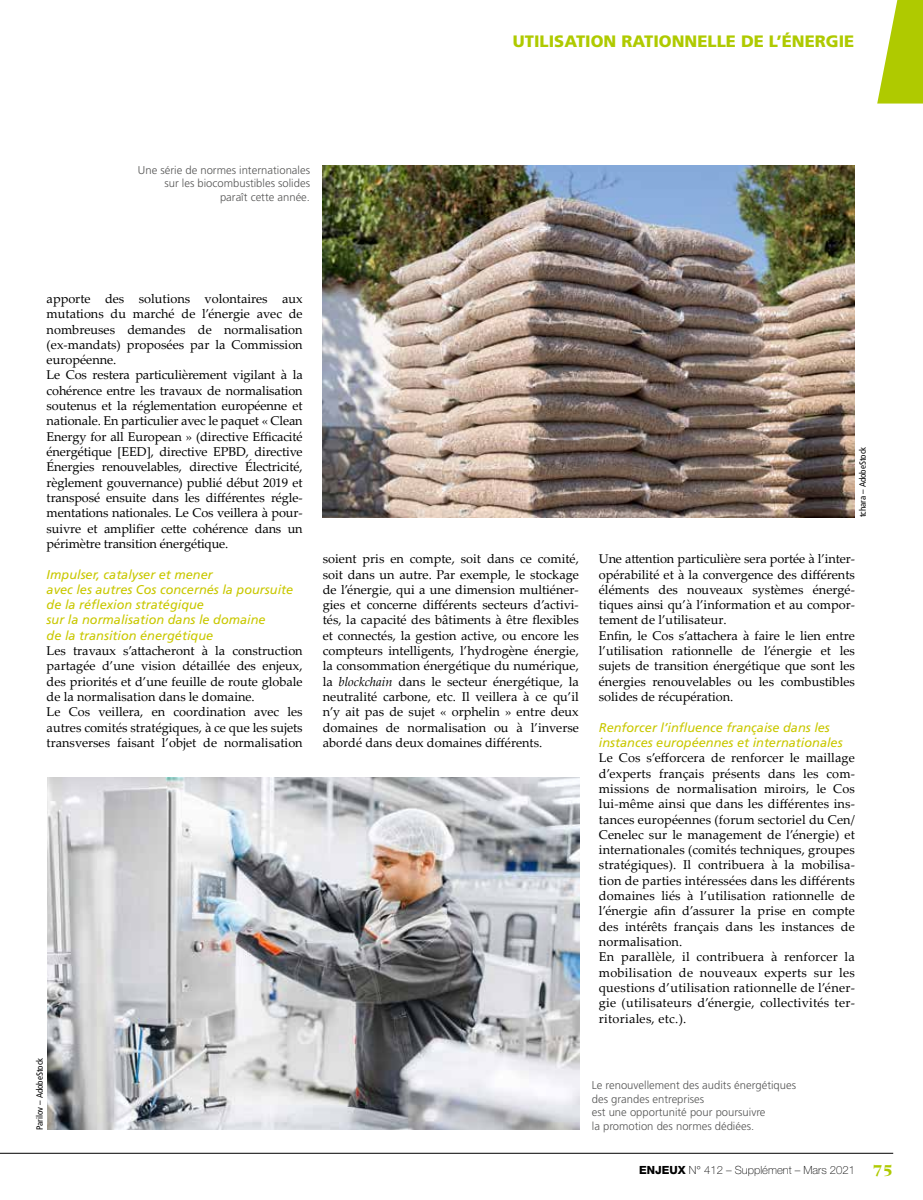
<style>
.page{position:relative;width:923px;height:1200px;background:#fff}
.page>*{position:absolute;margin:0;border:0;box-sizing:border-box;transform-origin:0 0}
.t1{font:900 16.5px "Frutiger";color:#afca00}
.t2{font:12.75px/15.3px "Palatino Linotype";color:#000}
.t3{font:italic 12.75px/15.3px "Frutiger";color:#c9c800}
.t4{font:300 11.25px/13.5px "Frutiger";color:#565655;text-align:right}
.t5{font:100 11.25px "Helvetica Neue";color:#000}
.t6{font:condensed 9px "Frutiger";color:#000}
.s1{font-style:italic}
.s2{font-weight:800}
.s3{font-family:"Fairfield LH";font-weight:800;font-size:16.5px;color:#afca00}
</style>
<div class="page">
<svg style="left:877px;top:0;width:46px;height:103px"></svg>
<hr style="left:0;top:1152px;width:893px;height:1px;background:#000">
<img style="left:323px;top:165px;width:531px;height:352px">
<img style="left:47px;top:777px;width:532px;height:352px">
<p class="t1" style="left:513px;top:31px;width:343px">UTILISATION RATIONNELLE DE L’ÉNERGIE</p>
<p class="t4" style="left:138px;top:163px;width:174px">Une série de normes internationales sur les biocombustibles solides paraît cette année.</p>
<p class="t2" style="left:47px;top:290px;width:257px">apporte des solutions volontaires aux mutations du marché de l’énergie avec de nombreuses demandes de normalisation (ex-mandats) proposées par la Commission européenne.<br>Le Cos restera particulièrement vigilant à la cohérence entre les travaux de normalisation soutenus et la réglementation européenne et nationale. En particulier avec le paquet « Clean Energy for all European » (directive Efficacité énergétique [EED], directive EPBD, directive Énergies renouvelables, directive Électricité, règlement gouvernance) publié début 2019 et transposé ensuite dans les différentes régle&shy;mentations nationales. Le Cos veillera à pour&shy;suivre et amplifier cette cohérence dans un périmètre transition énergétique.</p>
<p class="t3" style="left:47px;top:566px;width:248px">Impulser, catalyser et mener<br>avec les autres Cos concernés la poursuite de la réflexion stratégique<br>sur la normalisation dans le domaine<br>de la transition énergétique</p>
<p class="t2" style="left:47px;top:642px;width:257px">Les travaux s’attacheront à la construction partagée d’une vision détaillée des enjeux, des priorités et d’une feuille de route globale de la normalisation dans le domaine.<br>Le Cos veillera, en coordination avec les autres comités stratégiques, à ce que les sujets transverses faisant l’objet de normalisation</p>
<p class="t6" style="left:35px;top:1129px;width:73px;rotate:-90deg">Parilov – AdobeStock</p>
<p class="t2" style="left:323px;top:550px;width:257px;text-align:justify">soient pris en compte, soit dans ce comité, soit dans un autre. Par exemple, le stockage de l’énergie, qui a une dimension multiéner&shy;gies et concerne différents secteurs d’activi&shy;tés, la capacité des bâtiments à être flexibles et connectés, la gestion active, ou encore les compteurs intelligents, l’hydrogène énergie, la consommation énergétique du numérique, la <span class="s1">blockchain</span> dans le secteur énergétique, la neutralité carbone, etc. Il veillera à ce qu’il n’y ait pas de sujet « orphelin » entre deux domaines de normalisation ou à l’inverse abordé dans deux domaines différents.</p>
<p class="t6" style="left:857px;top:517px;width:72px;rotate:-90deg">tchara – AdobeStock</p>
<p class="t2" style="left:599px;top:550px;width:257px">Une attention particulière sera portée à l’inter&shy;opérabilité et à la convergence des différents éléments des nouveaux systèmes énergé&shy;tiques ainsi qu’à l’information et au compor&shy;tement de l’utilisateur.<br>Enfin, le Cos s’attachera à faire le lien entre l’utilisation rationnelle de l’énergie et les sujets de transition énergétique que sont les énergies renouvelables ou les combustibles solides de récupération.</p>
<p class="t3" style="left:599px;top:719px;width:245px">Renforcer l’influence française dans les instances européennes et internationales</p>
<p class="t2" style="left:599px;top:749px;width:257px">Le Cos s’efforcera de renforcer le maillage d’experts français présents dans les com&shy;missions de normalisation miroirs, le Cos lui-même ainsi que dans les différentes ins&shy;tances européennes (forum sectoriel du Cen/ Cenelec sur le management de l’énergie) et internationales (comités techniques, groupes stratégiques). Il contribuera à la mobilisa&shy;tion de parties intéressées dans les différents domaines liés à l’utilisation rationnelle de l’énergie afin d’assurer la prise en compte des intérêts français dans les instances de normalisation.<br>En parallèle, il contribuera à renforcer la mobilisation de nouveaux experts sur les questions d’utilisation rationnelle de l’éner&shy;gie (utilisateurs d’énergie, collectivités ter&shy;ritoriales, etc.).</p>
<p class="t4" style="left:592px;top:1078px;width:206px;text-align:left">Le renouvellement des audits énergétiques des grandes entreprises<br>est une opportunité pour poursuivre</p>
<p class="t4" style="left:592px;top:1118px;width:164px">la promotion des normes dédiées.</p>
<p class="t5" style="left:639px;top:1163px;width:255px"><span class="s2">ENJEUX</span> N° 412 – Supplément – Mars 2021 <span class="s3">75</span></p>
</div>
